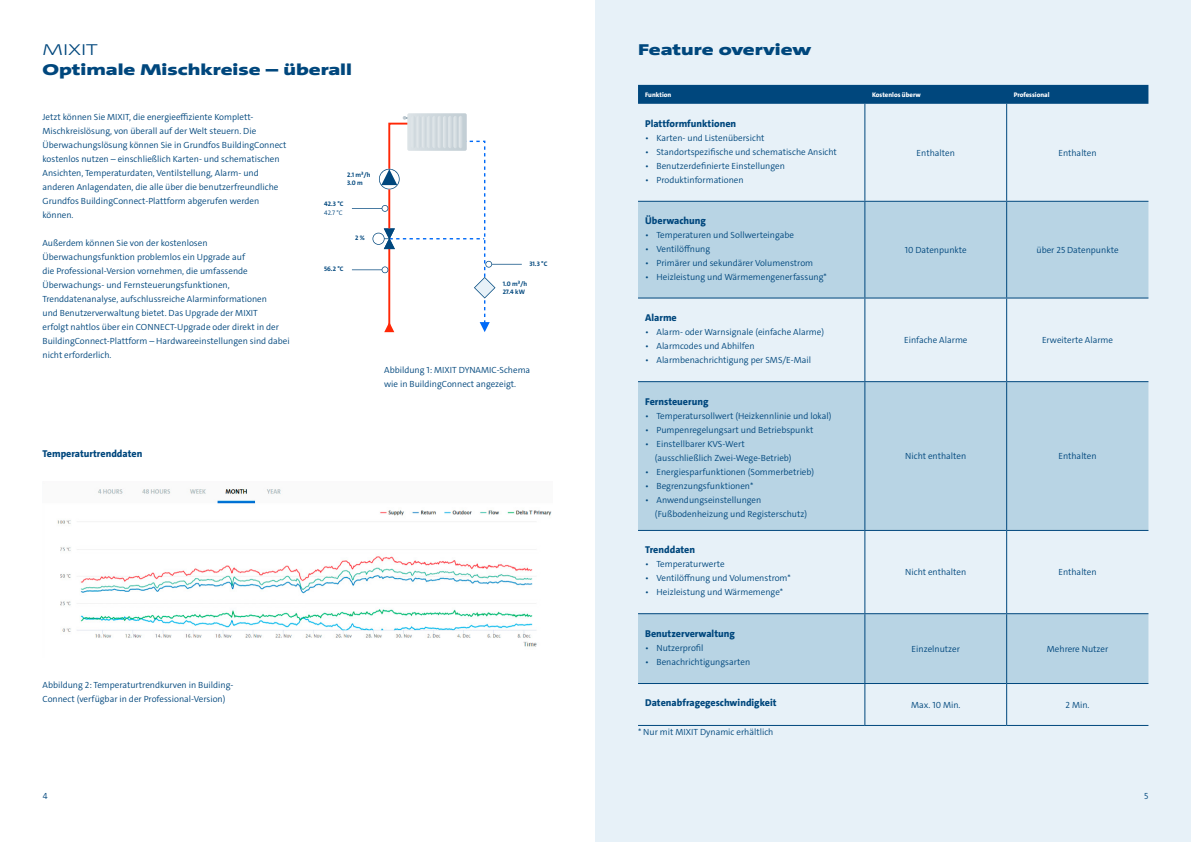
<style>
.page{position:relative;width:1191px;height:842px;background:#fff}
.page>*{position:absolute;margin:0;border:0;box-sizing:border-box;transform-origin:0 0}
.t1{font:900 16px "Grundfos The Sans Extd";color:#00477d}
.t2{font:300 16px "Grundfos The Sans Extd";color:#00477d}
.t3{font:800 10px "Grundfos The Sans";color:#00477d}
.t4{font:300 9px/14px "Grundfos The Sans";color:#00477d}
.t5{font:800 6.7px "Grundfos The Sans";color:#fff}
.t6{font:700 6.6px/7.9px "Grundfos The Sans";color:#00477d}
.t7{font:300 6.6px "Grundfos The Sans";color:#00477d}
</style>
<div class="page">
<div style="left:595px;top:0;width:596px;height:842px;background:#e7f1f8"></div>
<img style="left:57px;top:489px;width:495px;height:158px">
<svg style="left:352px;top:113px;width:170px;height:219px"></svg>
<div style="left:638px;top:85px;width:510px;height:19px;background:#00477d"></div>
<svg style="left:638px;top:202px;width:510px;height:481px;fill:#b8d4e4"></svg>
<hr style="left:864px;top:104px;width:1px;height:97px;background:#00477d">
<hr style="left:1006px;top:104px;width:1px;height:97px;background:#00477d">
<hr style="left:638px;top:201px;width:227px;height:1px;background:#00477d">
<hr style="left:865px;top:201px;width:141px;height:1px;background:#00477d">
<hr style="left:864px;top:202px;width:1px;height:95px;background:#00477d">
<hr style="left:1006px;top:201px;width:142px;height:1px;background:#00477d">
<hr style="left:1006px;top:202px;width:1px;height:95px;background:#00477d">
<hr style="left:638px;top:297px;width:227px;height:1px;background:#00477d">
<hr style="left:865px;top:297px;width:141px;height:1px;background:#00477d">
<hr style="left:864px;top:298px;width:1px;height:83px;background:#00477d">
<hr style="left:1006px;top:297px;width:142px;height:1px;background:#00477d">
<hr style="left:1006px;top:298px;width:1px;height:83px;background:#00477d">
<hr style="left:638px;top:381px;width:227px;height:1px;background:#00477d">
<hr style="left:865px;top:381px;width:141px;height:1px;background:#00477d">
<hr style="left:864px;top:382px;width:1px;height:148px;background:#00477d">
<hr style="left:1006px;top:381px;width:142px;height:1px;background:#00477d">
<hr style="left:1006px;top:382px;width:1px;height:148px;background:#00477d">
<hr style="left:638px;top:530px;width:227px;height:1px;background:#00477d">
<hr style="left:865px;top:530px;width:141px;height:1px;background:#00477d">
<hr style="left:864px;top:531px;width:1px;height:82px;background:#00477d">
<hr style="left:1006px;top:530px;width:142px;height:1px;background:#00477d">
<hr style="left:1006px;top:531px;width:1px;height:82px;background:#00477d">
<hr style="left:638px;top:613px;width:227px;height:1px;background:#00477d">
<hr style="left:865px;top:613px;width:141px;height:1px;background:#00477d">
<hr style="left:864px;top:614px;width:1px;height:69px;background:#00477d">
<hr style="left:1006px;top:613px;width:142px;height:1px;background:#00477d">
<hr style="left:1006px;top:614px;width:1px;height:69px;background:#00477d">
<hr style="left:638px;top:683px;width:227px;height:1px;background:#00477d">
<hr style="left:865px;top:683px;width:141px;height:1px;background:#00477d">
<hr style="left:864px;top:684px;width:1px;height:41px;background:#00477d">
<hr style="left:1006px;top:683px;width:142px;height:1px;background:#00477d">
<hr style="left:1006px;top:684px;width:1px;height:41px;background:#00477d">
<hr style="left:638px;top:725px;width:227px;height:1px;background:#00477d">
<hr style="left:865px;top:725px;width:141px;height:1px;background:#00477d">
<hr style="left:1006px;top:725px;width:142px;height:1px;background:#00477d">
<h1 class="t2" style="left:43px;top:39px;width:57px">MIXIT</h1>
<h1 class="t1" style="left:638px;top:39px;width:175px">Feature overview</h1>
<h1 class="t1" style="left:43px;top:59px;width:311px">Optimale Mischkreise – überall</h1>
<p class="t4" style="left:43px;top:110px;width:245px">Jetzt können Sie MIXIT, die energieeffiziente Komplett-Mischkreislösung, von überall auf der Welt steuern. Die Überwachungslösung können Sie in Grundfos BuildingConnect kostenlos nutzen – einschließlich Karten- und schematischen Ansichten, Temperaturdaten, Ventilstellung, Alarm- und anderen Anlagendaten, die alle über die benutzerfreundliche Grundfos BuildingConnect-Plattform abgerufen werden können.</p>
<p class="t4" style="left:43px;top:236px;width:249px">Außerdem können Sie von der kostenlosen Überwachungsfunktion problemlos ein Upgrade auf<br>die Professional-Version vornehmen, die umfassende Überwachungs- und Fernsteuerungsfunktionen, Trenddatenanalyse, aufschlussreiche Alarminformationen<br>und Benutzerverwaltung bietet. Das Upgrade der MIXIT<br>erfolgt nahtlos über ein CONNECT-Upgrade oder direkt in der BuildingConnect-Plattform – Hardwareeinstellungen sind dabei nicht erforderlich.</p>
<p class="t3" style="left:43px;top:447px;width:101px">Temperaturtrenddaten</p>
<p class="t6" style="left:347px;top:171px;width:25px">2.1 m³/h<br>3.0 m</p>
<p class="t6" style="left:324px;top:200px;width:21px">42.3 °C</p>
<p class="t7" style="left:324px;top:208px;width:20px">42.7 °C</p>
<p class="t6" style="left:324px;top:265px;width:21px">56.2 °C</p>
<p class="t6" style="left:355px;top:234px;width:11px">2 %</p>
<p class="t6" style="left:529px;top:260px;width:19px">31.3 °C</p>
<p class="t6" style="left:503px;top:280px;width:26px">1.0 m³/h<br>27.4 kW</p>
<p class="t4" style="left:384px;top:363px;width:148px">Abbildung 1: MIXIT DYNAMIC-Schema wie in BuildingConnect angezeigt.</p>
<p class="t4" style="left:43px;top:678px;width:192px">Abbildung 2: Temperaturtrendkurven in Building-<br>Connect (verfügbar in der Professional-Version)</p>
<p class="t5" style="left:645px;top:90px;width:28px">Funktion</p>
<p class="t5" style="left:872px;top:90px;width:50px">Kostenlos überw</p>
<p class="t5" style="left:1013px;top:90px;width:37px">Professional</p>
<p class="t3" style="left:645px;top:117px;width:93px">Plattformfunktionen</p>
<p class="t4" style="left:645px;top:131px;width:121px">• Karten- und Listenübersicht</p>
<p class="t4" style="left:645px;top:145px;width:193px">• Standortspezifische und schematische Ansicht</p>
<p class="t4" style="left:645px;top:159px;width:141px">• Benutzerdefinierte Einstellungen</p>
<p class="t4" style="left:645px;top:173px;width:100px">• Produktinformationen</p>
<p class="t4" style="left:916px;top:146px;width:40px">Enthalten</p>
<p class="t4" style="left:1058px;top:146px;width:40px">Enthalten</p>
<p class="t3" style="left:645px;top:214px;width:62px">Überwachung</p>
<p class="t4" style="left:645px;top:228px;width:150px">• Temperaturen und Sollwerteingabe</p>
<p class="t4" style="left:645px;top:242px;width:67px">• Ventilöffnung</p>
<p class="t4" style="left:645px;top:256px;width:170px">• Primärer und sekundärer Volumenstrom</p>
<p class="t4" style="left:645px;top:270px;width:183px">• Heizleistung und Wärmemengenerfassung*</p>
<p class="t3" style="left:645px;top:311px;width:33px">Alarme</p>
<p class="t4" style="left:645px;top:325px;width:180px">• Alarm- oder Warnsignale (einfache Alarme)</p>
<p class="t4" style="left:645px;top:339px;width:111px">• Alarmcodes und Abhilfen</p>
<p class="t4" style="left:645px;top:353px;width:167px">• Alarmbenachrichtigung per SMS/E-Mail</p>
<p class="t3" style="left:645px;top:395px;width:65px">Fernsteuerung</p>
<p class="t4" style="left:645px;top:408px;width:188px">• Temperatursollwert (Heizkennlinie und lokal)</p>
<p class="t4" style="left:645px;top:423px;width:170px">• Pumpenregelungsart und Betriebspunkt</p>
<p class="t4" style="left:655px;top:437px;width:138px;text-indent:-10px">• Einstellbarer KVS-Wert (ausschließlich Zwei-Wege-Betrieb)</p>
<p class="t4" style="left:645px;top:465px;width:171px">• Energiesparfunktionen (Sommerbetrieb)</p>
<p class="t4" style="left:645px;top:479px;width:110px">• Begrenzungsfunktionen*</p>
<p class="t4" style="left:655px;top:493px;width:154px;text-indent:-10px">• Anwendungseinstellungen (Fußbodenheizung und Registerschutz)</p>
<p class="t3" style="left:645px;top:543px;width:51px">Trenddaten</p>
<p class="t4" style="left:645px;top:557px;width:81px">• Temperaturwerte</p>
<p class="t4" style="left:645px;top:571px;width:147px">• Ventilöffnung und Volumenstrom*</p>
<p class="t4" style="left:645px;top:585px;width:140px">• Heizleistung und Wärmemenge*</p>
<p class="t3" style="left:645px;top:627px;width:91px">Benutzerverwaltung</p>
<p class="t4" style="left:645px;top:641px;width:60px">• Nutzerprofil</p>
<p class="t4" style="left:645px;top:655px;width:107px">• Benachrichtigungsarten</p>
<p class="t4" style="left:904px;top:243px;width:64px">10 Datenpunkte</p>
<p class="t4" style="left:1036px;top:243px;width:83px">über 25 Datenpunkte</p>
<p class="t4" style="left:904px;top:333px;width:65px">Einfache Alarme</p>
<p class="t4" style="left:1042px;top:333px;width:73px">Erweiterte Alarme</p>
<p class="t4" style="left:905px;top:449px;width:63px">Nicht enthalten</p>
<p class="t4" style="left:1058px;top:449px;width:40px">Enthalten</p>
<p class="t4" style="left:905px;top:565px;width:63px">Nicht enthalten</p>
<p class="t4" style="left:1058px;top:565px;width:40px">Enthalten</p>
<p class="t4" style="left:911px;top:642px;width:50px">Einzelnutzer</p>
<p class="t4" style="left:1046px;top:642px;width:63px">Mehrere Nutzer</p>
<p class="t3" style="left:645px;top:696px;width:133px">Datenabfragegeschwindigkeit</p>
<p class="t4" style="left:911px;top:698px;width:51px">Max. 10 Min.</p>
<p class="t4" style="left:1065px;top:698px;width:25px">2 Min.</p>
<p class="t4" style="left:638px;top:725px;width:137px">* Nur mit MIXIT Dynamic erhältlich</p>
<p class="t4" style="left:43px;top:789px;width:6px">4</p>
<p class="t4" style="left:1144px;top:789px;width:6px">5</p>
</div>
